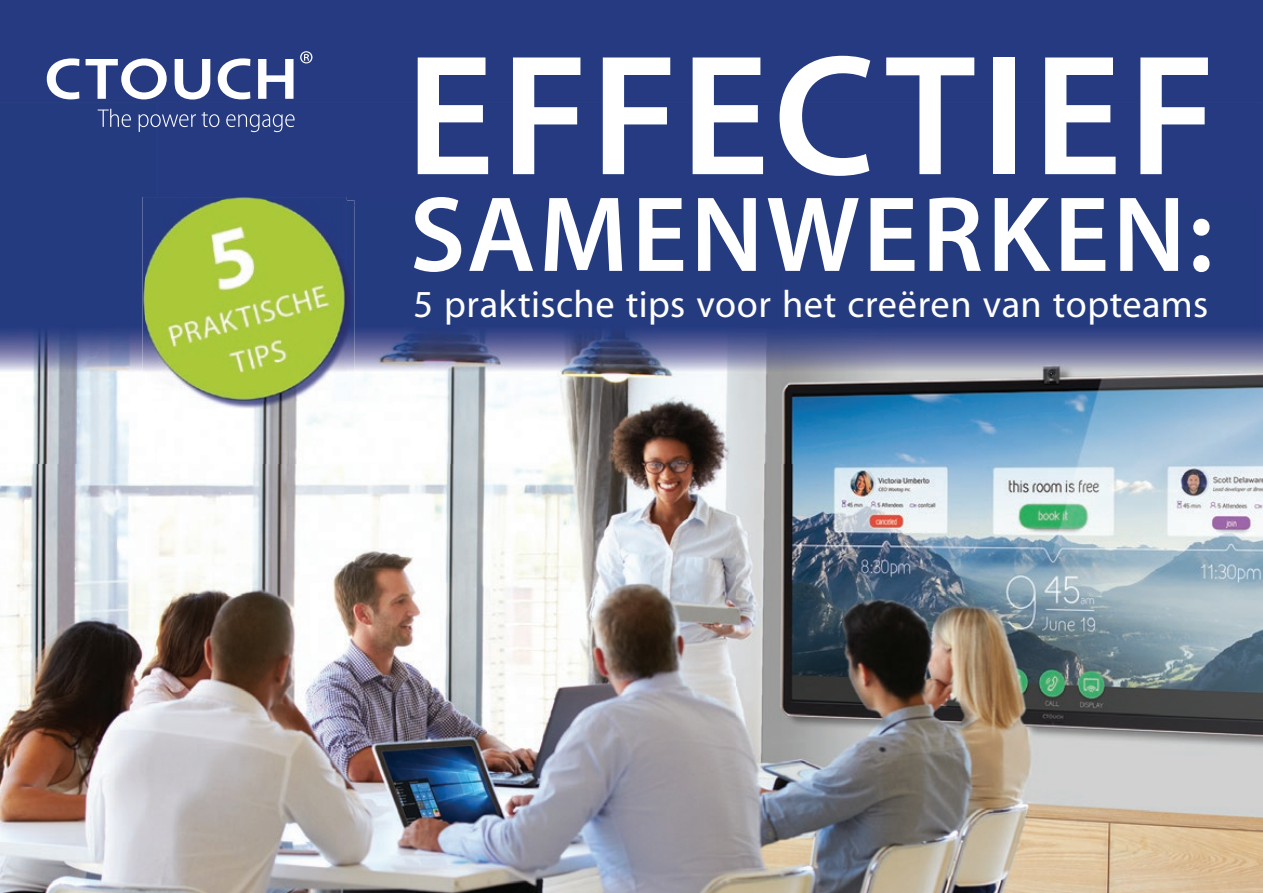
<style>
.page{position:relative;width:1263px;height:893px;background:#fff}
.page>*{position:absolute;margin:0;border:0;box-sizing:border-box;transform-origin:0 0}
.t1{font:600 173.1px "Myriad Pro";letter-spacing:.035em;color:#fff}
.t2{font:600 108px "Myriad Pro";letter-spacing:.03em;color:#fff}
.t3{font:38.25px "Myriad Pro";letter-spacing:.01em;color:#fff}
</style>
<div class="page">
<img style="left:0;top:464px;width:1263px;height:429px">
<div style="left:0;top:0;width:1263px;height:102px;background:#253a80"></div>
<img style="left:0;top:102px;width:157px;height:362px">
<div style="left:157px;top:102px;width:1106px;height:103px;background:#253a80"></div>
<img style="left:316px;top:205px;width:947px;height:259px">
<img style="left:253px;top:409px;width:63px;height:55px">
<img style="left:146px;top:200px;width:208px;height:209px">
<img style="left:142px;top:197px;width:204px;height:204px">
<img style="left:146px;top:200px;width:200px;height:201px">
<svg style="left:47px;top:58px;width:32px;height:41px"></svg>
<svg style="left:86px;top:58px;width:81px;height:41px"></svg>
<svg style="left:175px;top:59px;width:35px;height:41px"></svg>
<svg style="left:218px;top:58px;width:32px;height:41px"></svg>
<svg style="left:258px;top:59px;width:35px;height:40px"></svg>
<svg style="left:300px;top:51px;width:12px;height:12px"></svg>
<svg style="left:98px;top:109px;width:33px;height:18px"></svg>
<svg style="left:139px;top:114px;width:57px;height:18px"></svg>
<svg style="left:202px;top:112px;width:17px;height:15px"></svg>
<svg style="left:226px;top:114px;width:69px;height:18px"></svg>
<h1 class="t1" style="left:405px;top:20px;width:812px">EFFECTIEF</h1>
<h2 class="t2" style="left:409px;top:175px;width:805px">SAMENWERKEN:</h2>
<p class="t3" style="left:413px;top:283px;width:796px">5 praktische tips voor het creëren van topteams</p>
</div>
